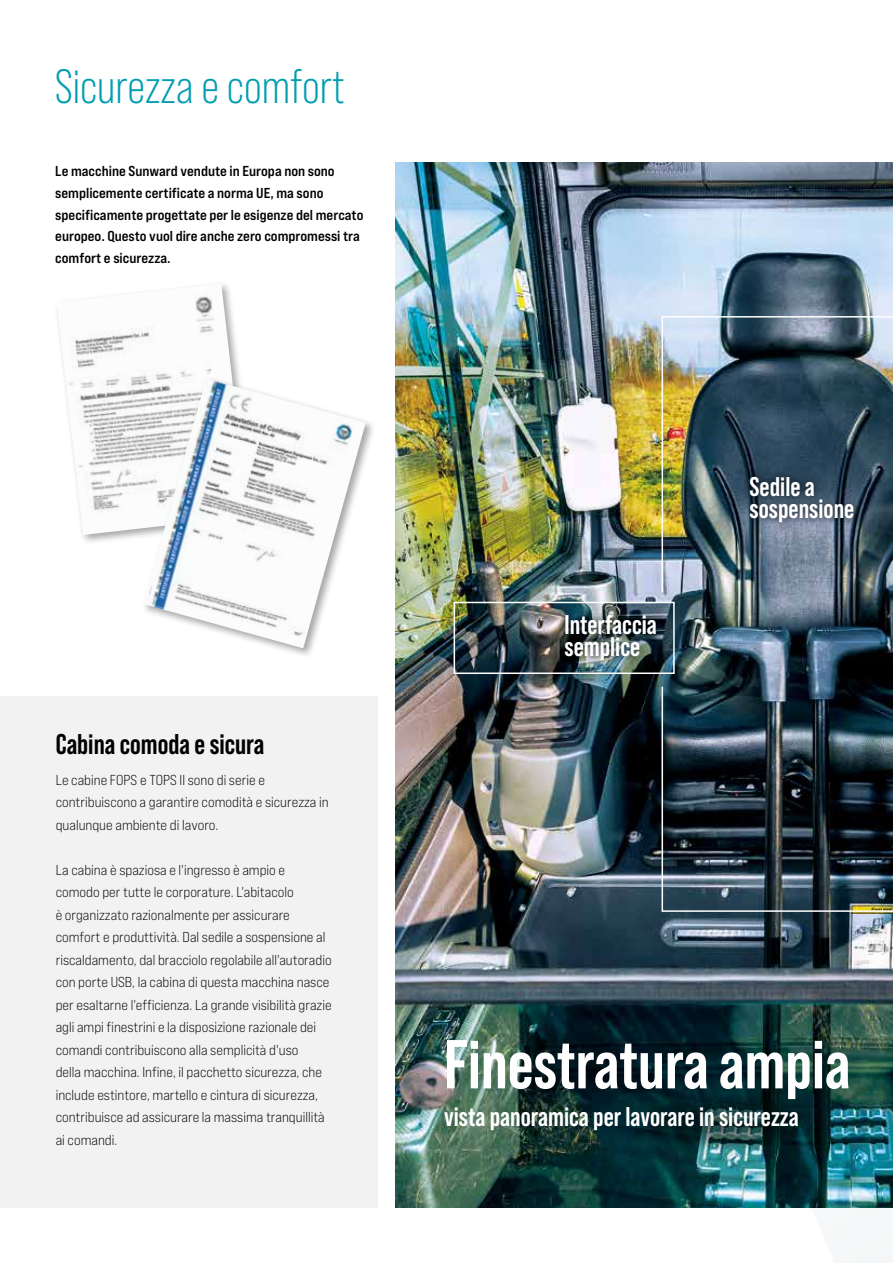
<style>
.page{position:relative;width:893px;height:1263px;background:#fff}
.page>*{position:absolute;margin:0;border:0;box-sizing:border-box;transform-origin:0 0}
.t1{font:700 69px "Bebas Neue Pro";color:#fff}
.t2{font:48px "Bebas Neue Pro";color:#009eb0}
.t3{font:700 28.5px "Bebas Neue Pro";color:#000}
.t4{font:700 27px/22px "Bebas Neue Pro";color:#fff}
.t5{font:14.4px/22.5px "Bebas Neue Pro Exp Bk";color:#000}
.t6{font:14.4px/21.6px "Bebas Neue Pro Exp Bd";color:#000}
</style>
<div class="page">
<div style="left:0;top:696px;width:378px;height:512px;background:#f2f2f2"></div>
<img style="left:395px;top:162px;width:498px;height:1046px">
<div style="left:558px;top:608px;width:105px;height:60px;background:#000;opacity:.75"></div>
<div style="left:454px;top:602px;width:221px;height:72px;border:2px solid #fff"></div>
<img style="left:661px;top:315px;width:232px;height:279px">
<img style="left:661px;top:685px;width:232px;height:227px">
<div style="left:54px;top:281px;width:204px;height:264px;background:#000;opacity:.35"></div>
<img style="left:57px;top:284px;width:191px;height:251px">
<div style="left:141px;top:376px;width:235px;height:283px;background:#000;opacity:.35"></div>
<img style="left:144px;top:378px;width:222px;height:270px">
<div style="left:634px;top:1093px;width:190px;height:57px;background:#000;opacity:.5"></div>
<h2 class="t2" style="left:55px;top:60px;width:291px">Sicurezza e comfort</h2>
<p class="t6" style="left:55px;top:160px;width:310px">Le macchine Sunward vendute in Europa non sono semplicemente certificate a norma UE, ma sono specificamente progettate per le esigenze del mercato europeo. Questo vuol dire anche zero compromessi tra comfort e sicurezza.</p>
<h3 class="t3" style="left:56px;top:728px;width:210px">Cabina comoda e sicura</h3>
<p class="t5" style="left:56px;top:768px;width:274px">Le cabine FOPS e TOPS II sono di serie e contribuiscono a garantire comodità e sicurezza in qualunque ambiente di lavoro.</p>
<p class="t5" style="left:56px;top:858px;width:277px">La cabina è spaziosa e l'ingresso è ampio e comodo per tutte le corporature. L'abitacolo<br>è organizzato razionalmente per assicurare comfort e produttività. Dal sedile a sospensione al riscaldamento, dal bracciolo regolabile all'autoradio con porte USB, la cabina di questa macchina nasce per esaltarne l'efficienza. La grande visibilità grazie agli ampi finestrini e la disposizione razionale dei comandi contribuiscono alla semplicità d'uso<br>della macchina. Infine, il pacchetto sicurezza, che include estintore, martello e cintura di sicurezza, contribuisce ad assicurare la massima tranquillità ai comandi.</p>
<h3 class="t4" style="left:564px;top:614px;width:94px">Interfaccia semplice</h3>
<h3 class="t4" style="left:750px;top:475px;width:106px">Sedile a sospensione</h3>
<h1 class="t1" style="left:444px;top:1025px;width:408px">Finestratura ampia</h1>
<h3 class="t4" style="left:444px;top:1105px;width:356px">vista panoramica per lavorare in sicurezza</h3>
</div>
